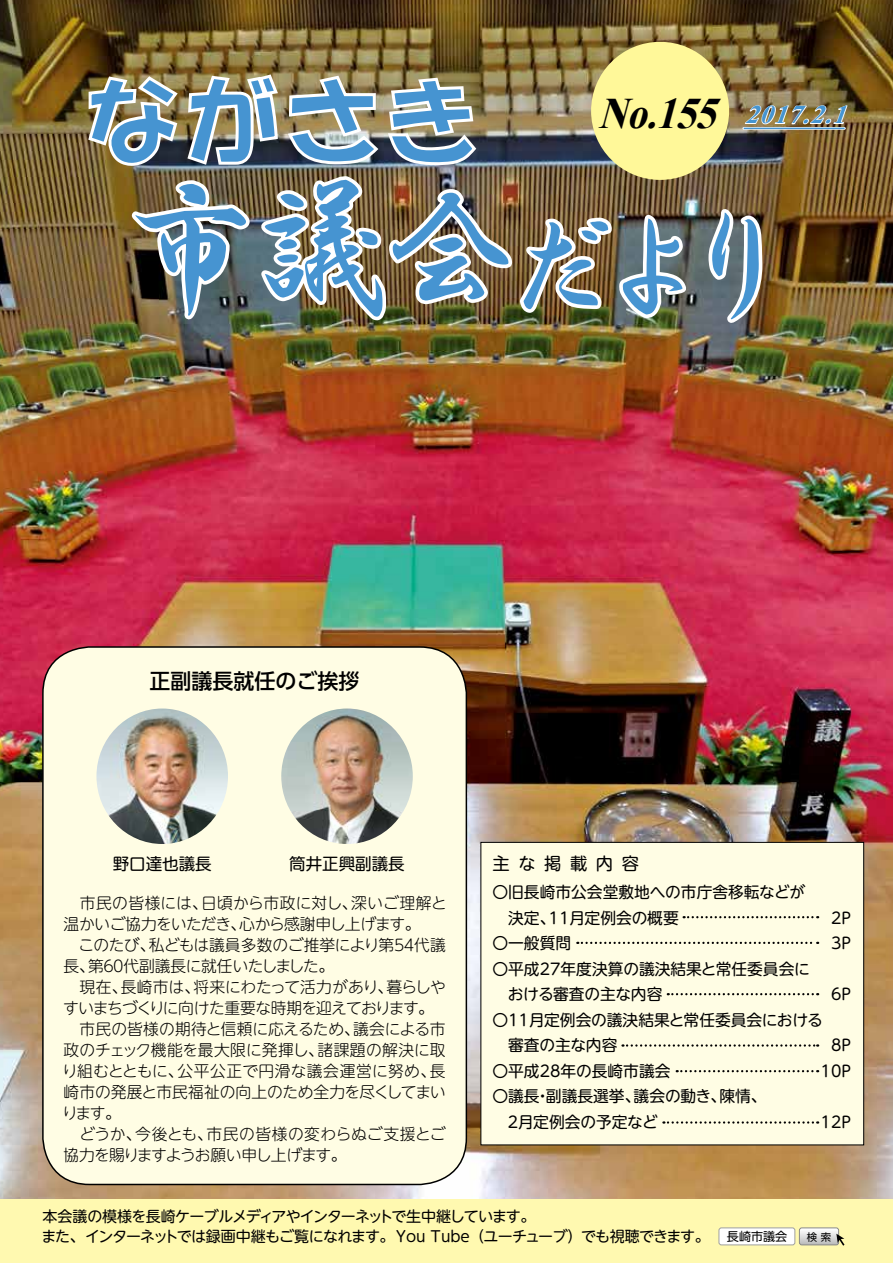
<style>
.page{position:relative;width:893px;height:1263px;background:#fff}
.page>*{position:absolute;margin:0;border:0;box-sizing:border-box;transform-origin:0 0}
.t1{font:italic 700 43.5px "Times New Roman";color:#000;scale:.9 1}
.t2{font:italic 700 25.5px "Times New Roman";color:#4595d2}
.t3{font:500 21px "UD Shin Go Pro";color:#000}
.t4{font:17.25px "UD Shin M Go Pr 6";letter-spacing:.5em;color:#000}
.t5{font:16.5px "UD Shin M Go Pro";color:#000}
.t6{font:15.75px/25.5px "UD Shin M Go Pr 6";color:#000}
.t7{font:300 15.75px/21px "UD Shin M Go Pr 6";letter-spacing:-.02em;color:#000}
.t8{font:300 15.75px/21px "UD Shin M Go Pr 6";letter-spacing:.005em;color:#000}
.t9{font:300 15.75px/21px "UD Shin M Go Pr 6";letter-spacing:-.055em;color:#000}
.t10{font:300 15.75px/21px "UD Shin M Go Pr 6";letter-spacing:.015em;color:#000}
.t11{font:300 15.75px "UD Shin M Go Pr 6";letter-spacing:-.045em;color:#000}
.t12{font:300 15.75px "UD Shin M Go Pr 6";color:#000}
.t13{font:300 15.75px "UD Shin M Go Pr 6";letter-spacing:.03em;color:#000}
.t14{font:15.75px "UD Shin M Go Pr 6";letter-spacing:-.025em;color:#000}
.t15{font:300 15.75px "UD Shin M Go Pr 6";letter-spacing:.025em;color:#000}
.t16{font:300 15.75px "UD Shin M Go Pr 6";letter-spacing:-.05em;color:#000}
.t17{font:15px/19.5px "UD Shin M Go Pro";letter-spacing:-.05em;color:#000}
.t18{font:12px "UD Shin Go Pro Regular 90 pv RKSJ H";color:#000}
.t19{font:10.35px "UD Shin Go Pro Regular 90 pv RKSJ H";color:#000}
</style>
<div class="page">
<img style="left:0;top:0;width:893px;height:1199px">
<div style="left:0;top:1199px;width:893px;height:64px;background:#fff9b0"></div>
<hr style="left:744px;top:127px;width:100px;height:3px;background:#fff">
<div style="left:480px;top:842px;width:384px;height:303px;background:#fffde4;border:1px solid #000"></div>
<div style="left:43px;top:647px;width:423px;height:537px;background:#fffde4;border-radius:47px"></div>
<div style="left:42px;top:646px;width:425px;height:539px;border:2px solid #000;border-radius:47px"></div>
<img style="left:96px;top:708px;width:132px;height:136px">
<img style="left:281px;top:708px;width:132px;height:136px">
<div style="left:591px;top:42px;width:138px;height:138px;background:#fff899;border-radius:50%"></div>
<img style="left:88px;top:74px;width:388px;height:92px">
<div style="left:719px;top:1228px;width:76px;height:17px;background:#fff;border-radius:2px"></div>
<div style="left:718px;top:1227px;width:77px;height:18px;border:1px solid #9fa0a0;border-radius:2px"></div>
<div style="left:799px;top:1227px;width:40px;height:18px;border:1px solid #898989;border-radius:2px"></div>
<svg style="left:799px;top:1228px;width:45px;height:18px"></svg>
<img style="left:132px;top:176px;width:630px;height:147px">
<img style="left:135px;top:184px;width:111px;height:132px">
<svg style="left:265px;top:180px;width:117px;height:137px"></svg>
<img style="left:393px;top:193px;width:116px;height:108px">
<svg style="left:523px;top:221px;width:86px;height:88px"></svg>
<svg style="left:622px;top:218px;width:60px;height:96px"></svg>
<svg style="left:712px;top:213px;width:47px;height:106px"></svg>
<svg style="left:744px;top:104px;width:107px;height:21px;background:#a99772"></svg>
<svg style="left:684px;top:916px;width:134px;height:2px"></svg>
<svg style="left:668px;top:993px;width:150px;height:2px"></svg>
<svg style="left:677px;top:1070px;width:141px;height:2px"></svg>
<svg style="left:663px;top:1121px;width:155px;height:2px"></svg>
<svg style="left:622px;top:1044px;width:196px;height:3px"></svg>
<svg style="left:577px;top:942px;width:241px;height:2px"></svg>
<hr style="left:744px;top:128px;width:100px;height:1px;background:#4694d1">
<h1 class="t1" style="left:646px;top:83px;width:95px">.155</h1>
<h1 class="t1" style="left:598px;top:83px;width:72px">No</h1>
<h2 class="t2" style="left:745px;top:97px;width:114px">2017.2.1</h2>
<h3 class="t3" style="left:150px;top:664px;width:211px">正副議長就任のご挨拶</h3>
<p class="t5" style="left:113px;top:851px;width:100px">野口達也議長</p>
<p class="t5" style="left:289px;top:851px;width:117px">筒井正興副議長</p>
<p class="t7" style="left:351px;top:891px;width:97px">深いご理解と</p>
<p class="t15" style="left:64px;top:890px;width:146px">　市民の皆様には、</p>
<p class="t8" style="left:201px;top:891px;width:158px">日頃から市政に対し、</p>
<p class="t7" style="left:64px;top:912px;width:184px">温かいご協力をいただき、</p>
<p class="t9" style="left:239px;top:912px;width:183px">心から感謝申し上げます。</p>
<p class="t7" style="left:149px;top:933px;width:247px">私どもは議員多数のご推挙により第</p>
<p class="t7" style="left:123px;top:933px;width:212px;text-indent:-60px">　このたび、<br>代副議長に就任いたしました。</p>
<p class="t7" style="left:414px;top:933px;width:33px">代議</p>
<p class="t7" style="left:391px;top:933px;width:27px">５４</p>
<p class="t7" style="left:64px;top:954px;width:42px">長第、</p>
<p class="t7" style="left:101px;top:954px;width:27px">６０</p>
<p class="t7" style="left:193px;top:975px;width:201px">将来にわたって活力があり、</p>
<p class="t7" style="left:64px;top:975px;width:65px">　現在、</p>
<p class="t11" style="left:63px;top:995px;width:372px">すいまちづくりに向けた重要な時期を迎えております。</p>
<p class="t7" style="left:353px;top:1017px;width:94px">議会による市</p>
<p class="t7" style="left:121px;top:975px;width:81px">長崎市は、</p>
<p class="t7" style="left:387px;top:975px;width:61px">暮らしや</p>
<p class="t8" style="left:317px;top:1017px;width:130px;text-indent:-254px">　市民の皆様の期待と信頼に応えるため、<br>諸課題の解決に取</p>
<p class="t10" style="left:177px;top:1038px;width:270px;text-indent:-114px">政のチェック機能を最大限に発揮し、<br>公平公正で円滑な議会運営に努め 長、</p>
<p class="t16" style="left:62px;top:1058px;width:123px">り組むとともに、</p>
<p class="t12" style="left:64px;top:1079px;width:384px">崎市の発展と市民福祉の向上のため全力を尽くしてまい</p>
<p class="t7" style="left:62px;top:1101px;width:60px">ります。</p>
<p class="t13" style="left:207px;top:1121px;width:241px">市民の皆様の変わらぬご支援とご</p>
<p class="t9" style="left:64px;top:1122px;width:284px">　どうか、<br>協力を賜りますようお願い申し上げます。</p>
<p class="t7" style="left:135px;top:1122px;width:79px">今後とも、</p>
<p class="t4" style="left:492px;top:849px;width:148px">主な掲載内容</p>
<p class="t6" style="left:549px;top:878px;width:258px;text-indent:-56px">〇旧長崎市公会堂敷地への市庁舎移転などが<br>11月定例会の概要</p>
<p class="t6" style="left:492px;top:904px;width:64px">　決定、</p>
<p class="t6" style="left:492px;top:929px;width:80px">〇一般質問</p>
<p class="t6" style="left:492px;top:955px;width:319px">〇平成27年度決算の議決結果と常任委員会に</p>
<p class="t14" style="left:492px;top:981px;width:171px">　おける審査の主な内容</p>
<p class="t6" style="left:492px;top:1006px;width:332px">〇11月定例会の議決結果と常任委員会における</p>
<p class="t6" style="left:492px;top:1031px;width:126px">　審査の主な内容</p>
<p class="t6" style="left:492px;top:1057px;width:180px">〇平成28年の長崎市議会</p>
<p class="t6" style="left:719px;top:1082px;width:49px">陳情、</p>
<p class="t6" style="left:831px;top:904px;width:21px">2P<br>3P</p>
<p class="t6" style="left:831px;top:980px;width:21px">6P</p>
<p class="t6" style="left:821px;top:1031px;width:32px;text-align:right">8P<br>10P</p>
<p class="t6" style="left:821px;top:1108px;width:32px">12P</p>
<p class="t6" style="left:634px;top:1082px;width:94px">議会の動き、</p>
<p class="t6" style="left:492px;top:1082px;width:150px">〇議長副議長選挙、</p>
<p class="t6" style="left:518px;top:1082px;width:141px;text-indent:17px">・<br>月定例会の予定など</p>
<p class="t6" style="left:505px;top:1108px;width:17px">２</p>
<p class="t6" style="left:492px;top:1108px;width:17px">　</p>
<p class="t17" style="left:42px;top:1206px;width:670px">本会議の模様を長崎ケーブルメディアやインターネットで生中継しています。<br>また、インターネットでは録画中継もご覧になれます。You Tube（ユーチューブ）でも視聴できます。</p>
<p class="t18" style="left:727px;top:1227px;width:62px">長崎市議会</p>
<p class="t19" style="left:807px;top:1228px;width:26px">検索</p>
</div>
